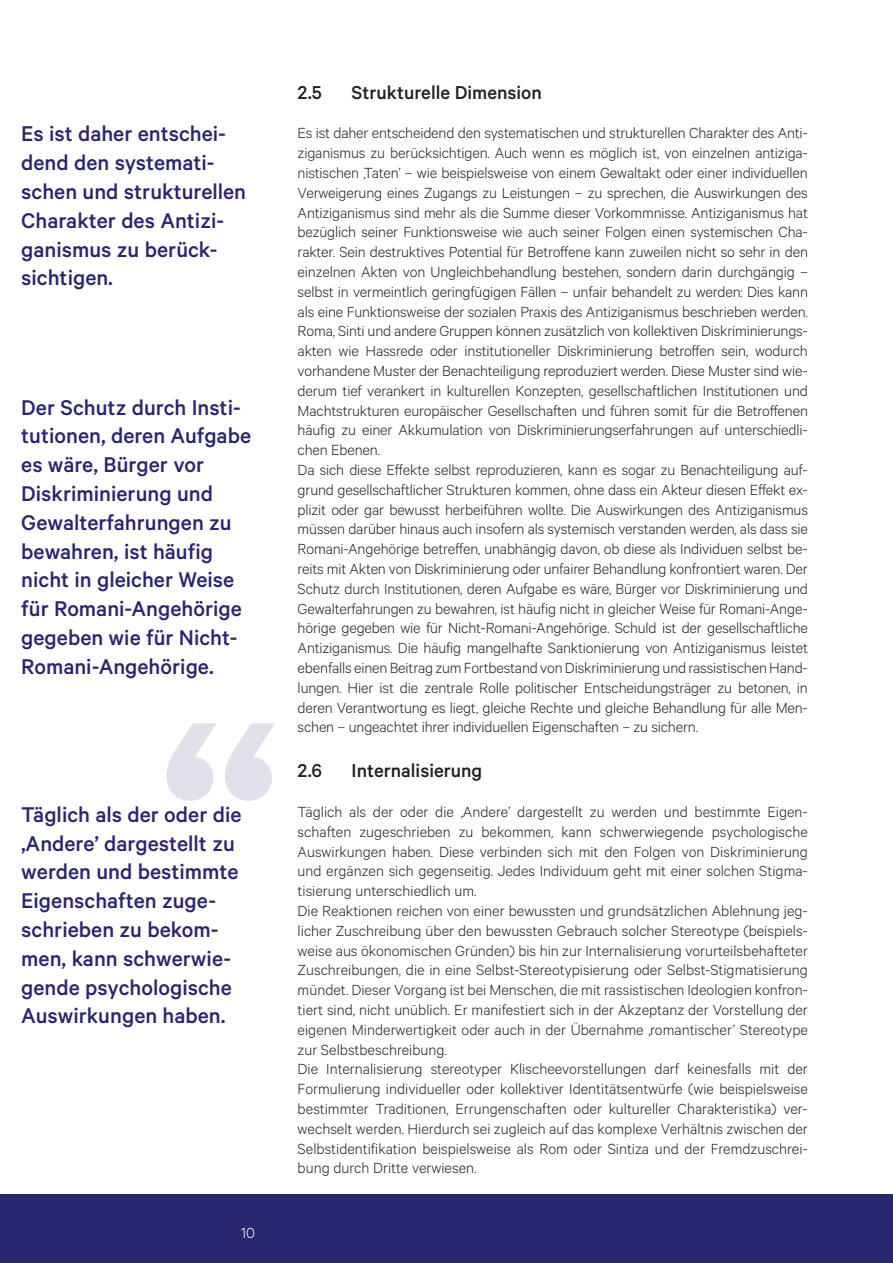
<style>
.page{position:relative;width:893px;height:1263px;background:#fff}
.page>*{position:absolute;margin:0;border:0;box-sizing:border-box;transform-origin:0 0}
.t1{font:600 300px "Calibre";color:#29256e}
.t2{font:500 24px/28.8px "Calibre";color:#29256e}
.t3{font:500 21px "Calibre";color:#231f20}
.t4{font:300 16.5px/19.8px "Calibre";letter-spacing:-.01em;color:#231f20;text-align:justify}
.t5{font:300 16.5px "Calibre";color:#fff}
</style>
<div class="page">
<div style="left:0;top:1195px;width:893px;height:68px;background:#29256e"></div>
<p class="t2" style="left:21px;top:119px;width:226px">Es ist daher entschei&shy;dend den systemati&shy;schen und strukturellen<br>Charakter des Antizi&shy;ganismus zu berück&shy;sichtigen.</p>
<p class="t2" style="left:21px;top:392px;width:231px">Der Schutz durch Insti&shy;tutionen, deren Aufgabe es wäre, Bürger vor<br>Diskriminierung und<br>Gewalterfahrungen zu bewahren, ist häufig nicht in gleicher Weise für Romani-Angehörige gegeben wie für Nicht-<br>Romani-Angehörige.</p>
<h1 class="t1" style="left:160px;top:636px;width:121px">“</h1>
<p class="t2" style="left:21px;top:799px;width:222px">Täglich als der oder die ‚Andere’ dargestellt zu werden und bestimmte</p>
<p class="t2" style="left:21px;top:886px;width:212px">Eigenschaften zuge&shy;schrieben zu bekom&shy;men, kann schwerwie&shy;gende psychologische<br>Auswirkungen haben.</p>
<p class="t5" style="left:241px;top:1223px;width:16px">10</p>
<p class="t3" style="left:298px;top:80px;width:26px">2.5</p>
<p class="t3" style="left:352px;top:80px;width:192px">Strukturelle Dimension</p>
<p class="t4" style="left:298px;top:123px;width:512px">Es ist daher entscheidend den systematischen und strukturellen Charakter des Anti&shy;ziganismus zu berücksichtigen. Auch wenn es möglich ist, von einzelnen antiziga&shy;nistischen ‚Taten’ – wie beispielsweise von einem Gewaltakt oder einer individuellen Verweigerung eines Zugangs zu Leistungen – zu sprechen, die Auswirkungen des Antiziganismus sind mehr als die Summe dieser Vorkommnisse. Antiziganismus hat bezüglich seiner Funktionsweise wie auch seiner Folgen einen systemischen Cha&shy;rakter. Sein destruktives Potential für Betroffene kann zuweilen nicht so sehr in den einzelnen Akten von Ungleichbehandlung bestehen, sondern darin durchgängig – selbst in vermeintlich geringfügigen Fällen – unfair behandelt zu werden: Dies kann als eine Funktionsweise der sozialen Praxis des Antiziganismus beschrieben werden.<br>Roma, Sinti und andere Gruppen können zusätzlich von kollektiven Diskriminierungs&shy;akten wie Hassrede oder institutioneller Diskriminierung betroffen sein, wodurch vorhandene Muster der Benachteiligung reproduziert werden. Diese Muster sind wie&shy;derum tief verankert in kulturellen Konzepten, gesellschaftlichen Institutionen und Machtstrukturen europäischer Gesellschaften und führen somit für die Betroffenen häufig zu einer Akkumulation von Diskriminierungserfahrungen auf unterschiedli&shy;chen Ebenen.</p>
<p class="t4" style="left:298px;top:459px;width:512px">Da sich diese Effekte selbst reproduzieren, kann es sogar zu Benachteiligung auf&shy;grund gesellschaftlicher Strukturen kommen, ohne dass ein Akteur diesen Effekt ex&shy;plizit oder gar bewusst herbeiführen wollte. Die Auswirkungen des Antiziganismus müssen darüber hinaus auch insofern als systemisch verstanden werden, als dass sie Romani-Angehörige betreffen, unabhängig davon, ob diese als Individuen selbst be&shy;reits mit Akten von Diskriminierung oder unfairer Behandlung konfrontiert waren. Der Schutz durch Institutionen, deren Aufgabe es wäre, Bürger vor Diskriminierung und Gewalterfahrungen zu bewahren, ist häufig nicht in gleicher Weise für Romani-Ange&shy;hörige gegeben wie für Nicht-Romani-Angehörige. Schuld ist der gesellschaftliche Antiziganismus. Die häufig mangelhafte Sanktionierung von Antiziganismus leistet ebenfalls einen Beitrag zum Fortbestand von Diskriminierung und rassistischen Hand-</p>
<p class="t4" style="left:298px;top:677px;width:512px">lungen. Hier ist die zentrale Rolle politischer Entscheidungsträger zu betonen, in deren Verantwortung es liegt, gleiche Rechte und gleiche Behandlung für alle Men&shy;schen – ungeachtet ihrer individuellen Eigenschaften – zu sichern.</p>
<p class="t3" style="left:298px;top:759px;width:26px">2.6</p>
<p class="t3" style="left:352px;top:759px;width:132px">Internalisierung</p>
<p class="t4" style="left:298px;top:801px;width:512px">Täglich als der oder die ‚Andere’ dargestellt zu werden und bestimmte Eigen&shy;schaften zugeschrieben zu bekommen, kann schwerwiegende psychologische Auswirkungen haben. Diese verbinden sich mit den Folgen von Diskriminierung und ergänzen sich gegenseitig. Jedes Individuum geht mit einer solchen Stigma&shy;tisierung unterschiedlich um.</p>
<p class="t4" style="left:298px;top:900px;width:512px">Die Reaktionen reichen von einer bewussten und grundsätzlichen Ablehnung jeg&shy;licher Zuschreibung über den bewussten Gebrauch solcher Stereotype (beispiels&shy;weise aus ökonomischen Gründen) bis hin zur Internalisierung vorurteilsbehafteter Zuschreibungen, die in eine Selbst-Stereotypisierung oder Selbst-Stigmatisierung mündet. Dieser Vorgang ist bei Menschen, die mit rassistischen Ideologien konfron&shy;tiert sind, nicht unüblich. Er manifestiert sich in der Akzeptanz der Vorstellung der eigenen Minderwertigkeit oder auch in der Übernahme ‚romantischer’ Stereotype zur Selbstbeschreibung.</p>
<p class="t4" style="left:298px;top:1059px;width:512px">Die Internalisierung stereotyper Klischeevorstellungen darf keinesfalls mit der Formulierung individueller oder kollektiver Identitätsentwürfe (wie beispielsweise bestimmter Traditionen, Errungenschaften oder kultureller Charakteristika) ver&shy;wechselt werden. Hierdurch sei zugleich auf das komplexe Verhältnis zwischen der Selbstidentifikation beispielsweise als Rom oder Sintiza und der Fremdzuschrei&shy;bung durch Dritte verwiesen.</p>
</div>
